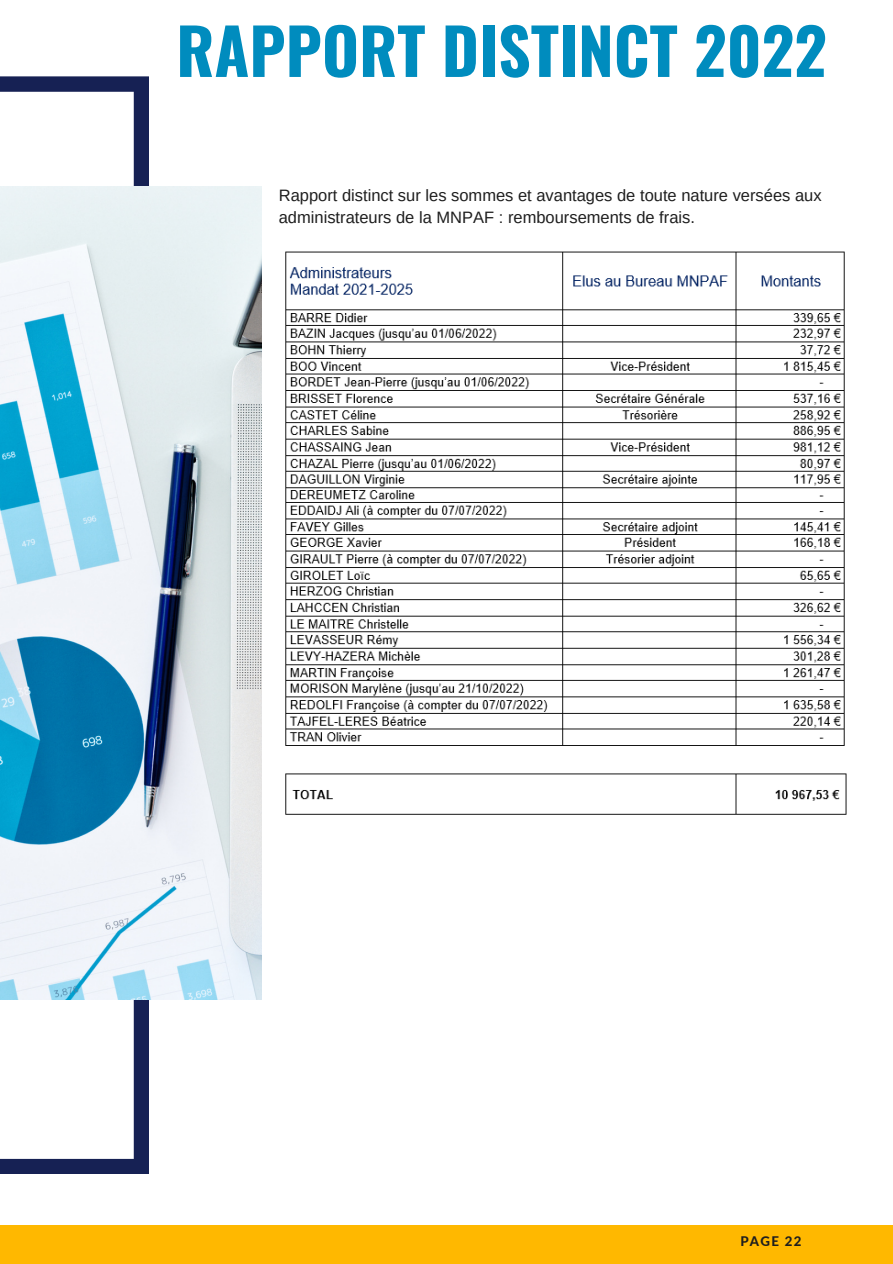
<style>
.page{position:relative;width:893px;height:1264px;background:#fff}
.page>*{position:absolute;margin:0;border:0;box-sizing:border-box;transform-origin:0 0}
.t1{font:700 63.45px "Oswald";color:#008cbe}
.t2{font:16.5px/22.5px "Arimo";color:#1e1e1e}
.t3{font:800 13.2px "Lato";letter-spacing:.1em;color:#1e1e1e}
</style>
<div class="page">
<svg style="left:0;top:76px;width:149px;height:1097px"></svg>
<img style="left:0;top:187px;width:261px;height:812px">
<div style="left:0;top:1225px;width:892px;height:38px;background:#ffb800"></div>
<img style="left:285px;top:251px;width:562px;height:564px">
<p class="t1" style="left:176px;top:1px;width:652px">RAPPORT DISTINCT 2022</p>
<p class="t2" style="left:279px;top:184px;width:544px">Rapport distinct sur les sommes et avantages de toute nature versées aux administrateurs de la MNPAF : remboursements de frais.</p>
<h1 class="t3" style="left:740px;top:1232px;width:63px">PAGE 22</h1>
</div>
